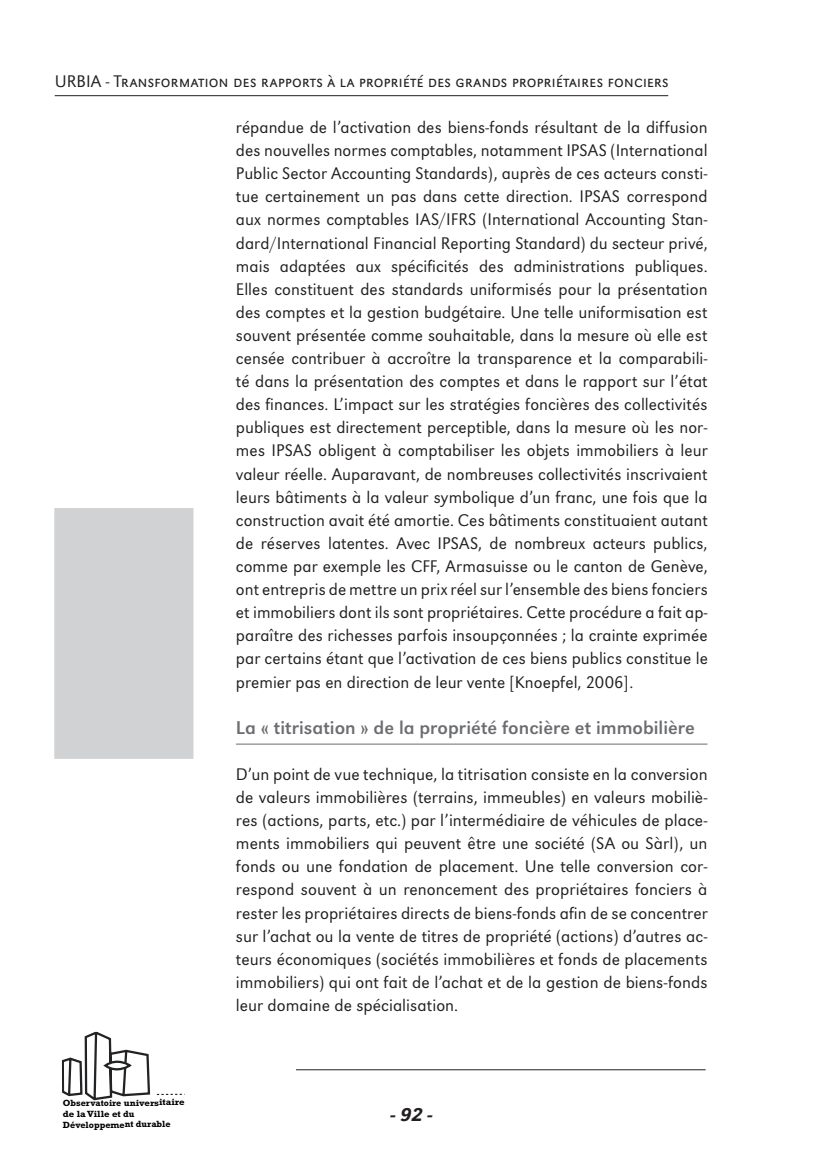
<style>
.page{position:relative;width:819px;height:1166px;background:#fff}
.page>*{position:absolute;margin:0;border:0;box-sizing:border-box;transform-origin:0 0}
.t1{font:19.25px "URW Grotesk T";color:#6c6d70}
.t2{font:italic 500 19.25px "URW Grotesk T";color:#231f20}
.t3{font:300 17.5px/23.1px "URW Grotesk T";letter-spacing:.005em;color:#231f20;text-align:justify}
.t4{font:300 17.5px "URW Grotesk SCT";letter-spacing:.005em;color:#231f20}
.t5{font:700 9.1px/10.8px "Rockwell";letter-spacing:-.005em;color:#000}
</style>
<div class="page">
<hr style="left:55px;top:95px;width:613px;height:1px;background:#231f20">
<hr style="left:296px;top:1069px;width:409px;height:1px;background:#231f20">
<svg style="left:62px;top:1031px;width:123px;height:70px"></svg>
<div style="left:54px;top:508px;width:139px;height:251px;background:#d1d2d4;border:1px solid #d1d2d4"></div>
<hr style="left:236px;top:744px;width:471px;height:1px;background:#6c6d70">
<p class="t4" style="left:55px;top:71px;width:615px">URBIA - Transformation des rapports à la propriété des grands propriétaires fonciers</p>
<p class="t3" style="left:236px;top:115px;width:473px">répandue de l’activation des biens-fonds résultant de la diffusion des nouvelles normes comptables, notamment IPSAS (International Public Sector Accounting Standards), auprès de ces acteurs consti&shy;tue certainement un pas dans cette direction. IPSAS correspond aux normes comptables IAS/IFRS (International Accounting Stan&shy;dard/International Financial Reporting Standard) du secteur privé, mais adaptées aux spécificités des administrations publiques.<br>Elles constituent des standards uniformisés pour la présentation des comptes et la gestion budgétaire. Une telle uniformisation est souvent présentée comme souhaitable, dans la mesure où elle est censée contribuer à accroître la transparence et la comparabili&shy;té dans la présentation des comptes et dans le rapport sur l’état des finances. L’impact sur les stratégies foncières des collectivités publiques est directement perceptible, dans la mesure où les nor&shy;mes IPSAS obligent à comptabiliser les objets immobiliers à leur valeur réelle. Auparavant, de nombreuses collectivités inscrivaient leurs bâtiments à la valeur symbolique d’un franc, une fois que la construction avait été amortie. Ces bâtiments constituaient autant de réserves latentes. Avec IPSAS, de nombreux acteurs publics, comme par exemple les CFF, Armasuisse ou le canton de Genève, ont entrepris de mettre un prix réel sur l’ensemble des biens fonciers et immobiliers dont ils sont propriétaires. Cette procédure a fait ap&shy;paraître des richesses parfois insoupçonnées ; la crainte exprimée par certains étant que l’activation de ces biens publics constitue le premier pas en direction de leur vente [Knoepfel, 2006].</p>
<p class="t1" style="left:236px;top:716px;width:460px">La « titrisation » de la propriété foncière et immobilière</p>
<p class="t3" style="left:236px;top:762px;width:473px">D’un point de vue technique, la titrisation consiste en la conversion de valeurs immobilières (terrains, immeubles) en valeurs mobiliè&shy;res (actions, parts, etc.) par l’intermédiaire de véhicules de place&shy;ments immobiliers qui peuvent être une société (SA ou Sàrl), un fonds ou une fondation de placement. Une telle conversion cor&shy;respond souvent à un renoncement des propriétaires fonciers à rester les propriétaires directs de biens-fonds afin de se concentrer sur l’achat ou la vente de titres de propriété (actions) d’autres ac&shy;teurs économiques (sociétés immobilières et fonds de placements immobiliers) qui ont fait de l’achat et de la gestion de biens-fonds leur domaine de spécialisation.</p>
<p class="t5" style="left:63px;top:1097px;width:124px">Observatoire universitaire de la Ville et du<br>Développement durable</p>
<p class="t2" style="left:390px;top:1103px;width:43px">- 92 -</p>
</div>
